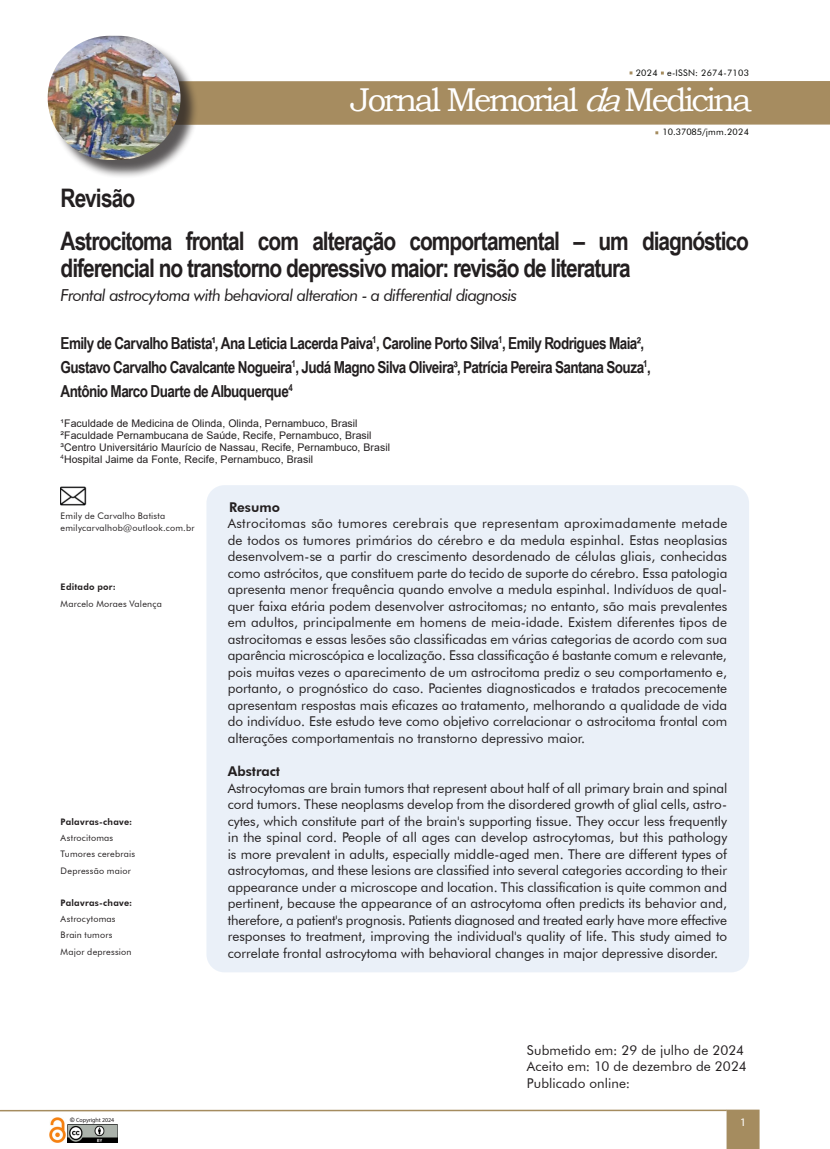
<style>
.page{position:relative;width:830px;height:1149px;background:#fff}
.page>*{position:absolute;margin:0;border:0;box-sizing:border-box;transform-origin:0 0}
.t1{font:33px "Bookman Old Style";letter-spacing:-.08em;color:#fff}
.t2{font:700 25.5px/27px "Arial Narrow";letter-spacing:-.04em;color:#231f20}
.t3{font:700 16.5px "Arial Narrow";letter-spacing:-.035em;color:#231f20}
.t4{font:italic 16.5px "Futura BT";letter-spacing:-.045em;color:#231f20}
.texto{font:13.5px/16.5px "Futura BT";color:#231f20;text-align:justify}
.texto-2{font:800 13.5px "Futura BT";color:#231f20}
.t5{font:11.55px "Myriad Pro";color:#fff}
.texto-3{font:10.5px "Arial";letter-spacing:.005em;color:#231f20}
.texto-4{font:9px "Futura BT";letter-spacing:.025em;color:#231f20}
.texto-5{font:800 9px "Futura BT";letter-spacing:.03em;color:#231f20}
.t6{font:9px "Futura BT";letter-spacing:.03em;color:#040503}
.t7{font:9px "Futura BT";letter-spacing:-.005em;color:#040503}
.t8{font:6px "Myriad Pro";letter-spacing:-.005em;color:#231f20}
.s1{font-style:italic}
.s2{font-style:inherit}
.s3{font-family:"Arial";font-weight:700}
</style>
<div class="page">
<div style="left:56px;top:81px;width:773px;height:44px;background:#a68c60"></div>
<svg style="left:726px;top:1109px;width:33px;height:39px"></svg>
<hr style="left:0;top:1109px;width:726px;height:1px;background:#a58c5f">
<img style="left:67px;top:1124px;width:50px;height:18px">
<img style="left:49px;top:1117px;width:17px;height:25px">
<div style="left:50px;top:38px;width:149px;height:140px;background:#231f20;opacity:.75"></div>
<img style="left:48px;top:36px;width:132px;height:124px;border-radius:62px">
<div style="left:206px;top:485px;width:542px;height:487px;background:#eaf0f8;border-radius:18px"></div>
<img style="left:61px;top:486px;width:26px;height:20px">
<p class="t6" style="left:635px;top:67px;width:115px">2024 e-ISSN: 2674-7103</p>
<h1 class="t1" style="left:350px;top:79px;width:402px">Jornal Memorial <span class="s1">da</span>Medicina</h1>
<p class="t2" style="left:61px;top:183px;width:76px">Revisão</p>
<p class="t7" style="left:662px;top:126px;width:88px">10.37085/<span class="s2">jmm.2024</span></p>
<p class="t2" style="left:61px;top:226px;width:689px">Astrocitoma frontal com alteração comportamental – um diagnóstico diferencial no transtorno depressivo maior: revisão de literatura</p>
<p class="t4" style="left:61px;top:285px;width:458px">Frontal astrocytoma with behavioral alteration - a differential diagnosis</p>
<p class="t3" style="left:61px;top:330px;width:585px">Emily de Carvalho Batista¹, Ana Leticia Lacerda Paiva<sup>1</sup>, Caroline Porto Silva<sup>1</sup>, Emily Rodrigues Maia²,</p>
<p class="t3" style="left:61px;top:354px;width:591px">Gustavo Carvalho Cavalcante Nogueira<sup>1</sup>, Judá Magno Silva Oliveira³, Patrícia Pereira Santana Souza<sup>1</sup>,</p>
<p class="t3" style="left:61px;top:378px;width:233px">Antônio Marco Duarte de Albuquerque<sup>4</sup></p>
<p class="texto-3" style="left:61px;top:416px;width:298px">¹Faculdade de Medicina de Olinda, Olinda, Pernambuco, Brasil</p>
<p class="texto-3" style="left:61px;top:428px;width:312px">²Faculdade Pernambucana de Saúde, Recife, Pernambuco, Brasil</p>
<p class="texto-3" style="left:61px;top:440px;width:331px">³Centro Universitário Maurício de Nassau, Recife, Pernambuco, Brasil</p>
<p class="texto-3" style="left:61px;top:452px;width:254px"><sup>4</sup>Hospital Jaime da Fonte, Recife, Pernambuco, Brasil</p>
<p class="texto-2" style="left:229px;top:498px;width:52px">Resumo</p>
<p class="texto" style="left:227px;top:515px;width:501px">Astrocitomas são tumores cerebrais que representam aproximadamente metade de todos os tumores primários do cérebro e da medula espinhal. Estas neoplasias desenvolvem-se a partir do crescimento desordenado de células gliais, conhecidas como astrócitos, que constituem parte do tecido de suporte do cérebro. Essa patologia apresenta menor frequência quando envolve a medula espinhal. Indivíduos de qual&shy;quer faixa etária podem desenvolver astrocitomas; no entanto, são mais prevalentes em adultos, principalmente em homens de meia-idade. Existem diferentes tipos de astrocitomas e essas lesões são classificadas em várias categorias de acordo com sua aparência microscópica e localização. Essa classificação é bastante comum e relevante, pois muitas vezes o aparecimento de um astrocitoma prediz o seu comportamento e, portanto, o prognóstico do caso. Pacientes diagnosticados e tratados precocemente apresentam respostas mais eficazes ao tratamento, melhorando a qualidade de vida do indivíduo. Este estudo teve como objetivo correlacionar o astrocitoma frontal com alterações comportamentais no transtorno depressivo maior.</p>
<p class="texto-2" style="left:227px;top:762px;width:54px">Abstract</p>
<p class="texto" style="left:227px;top:779px;width:501px">Astrocytomas are brain tumors that represent about half of all primary brain and spinal cord tumors. These neoplasms develop from the disordered growth of glial cells, astro&shy;cytes, which constitute part of the brain's supporting tissue. They occur less frequently in the spinal cord. People of all ages can develop astrocytomas, but this pathology is more prevalent in adults, especially middle-aged men. There are different types of astrocytomas, and these lesions are classified into several categories according to their appearance under a microscope and location. This classification is quite common and pertinent, because the appearance of an astrocytoma often predicts its behavior and, therefore, a patient's prognosis. Patients diagnosed and treated early have more effective responses to treatment, improving the individual's quality of life. This study aimed to correlate frontal astrocytoma with behavioral changes in major depressive disorder.</p>
<p class="texto-4" style="left:61px;top:510px;width:106px">Emily de Carvalho Batista</p>
<p class="texto-4" style="left:61px;top:522px;width:135px">emilycarvalhob@outlook.com.br</p>
<p class="texto-5" style="left:61px;top:581px;width:57px">Editado por:</p>
<p class="texto-4" style="left:61px;top:597px;width:103px">Marcelo Moraes Valença</p>
<p class="texto-5" style="left:61px;top:816px;width:73px">Palavras-chave:</p>
<p class="texto-4" style="left:61px;top:832px;width:54px">Astrocitomas</p>
<p class="texto-4" style="left:61px;top:848px;width:76px">Tumores cerebrais</p>
<p class="texto-4" style="left:61px;top:864px;width:72px">Depressão maior</p>
<p class="texto-5" style="left:61px;top:897px;width:73px">Palavras-chave:</p>
<p class="texto-4" style="left:61px;top:913px;width:56px">Astrocytomas</p>
<p class="texto-4" style="left:61px;top:929px;width:53px">Brain tumors</p>
<p class="texto-4" style="left:61px;top:945px;width:72px">Major depression</p>
<p class="t8" style="left:70px;top:1115px;width:46px"><span class="s3">©</span> Copyright 2024</p>
<p class="texto" style="left:526px;top:1041px;width:219px">Submetido em: 29 de julho de 2024</p>
<p class="texto" style="left:526px;top:1057px;width:221px">Aceito em: 10 de dezembro de 2024</p>
<p class="texto" style="left:526px;top:1074px;width:105px">Publicado online:</p>
<p class="t5" style="left:739px;top:1114px;width:7px">1</p>
</div>
